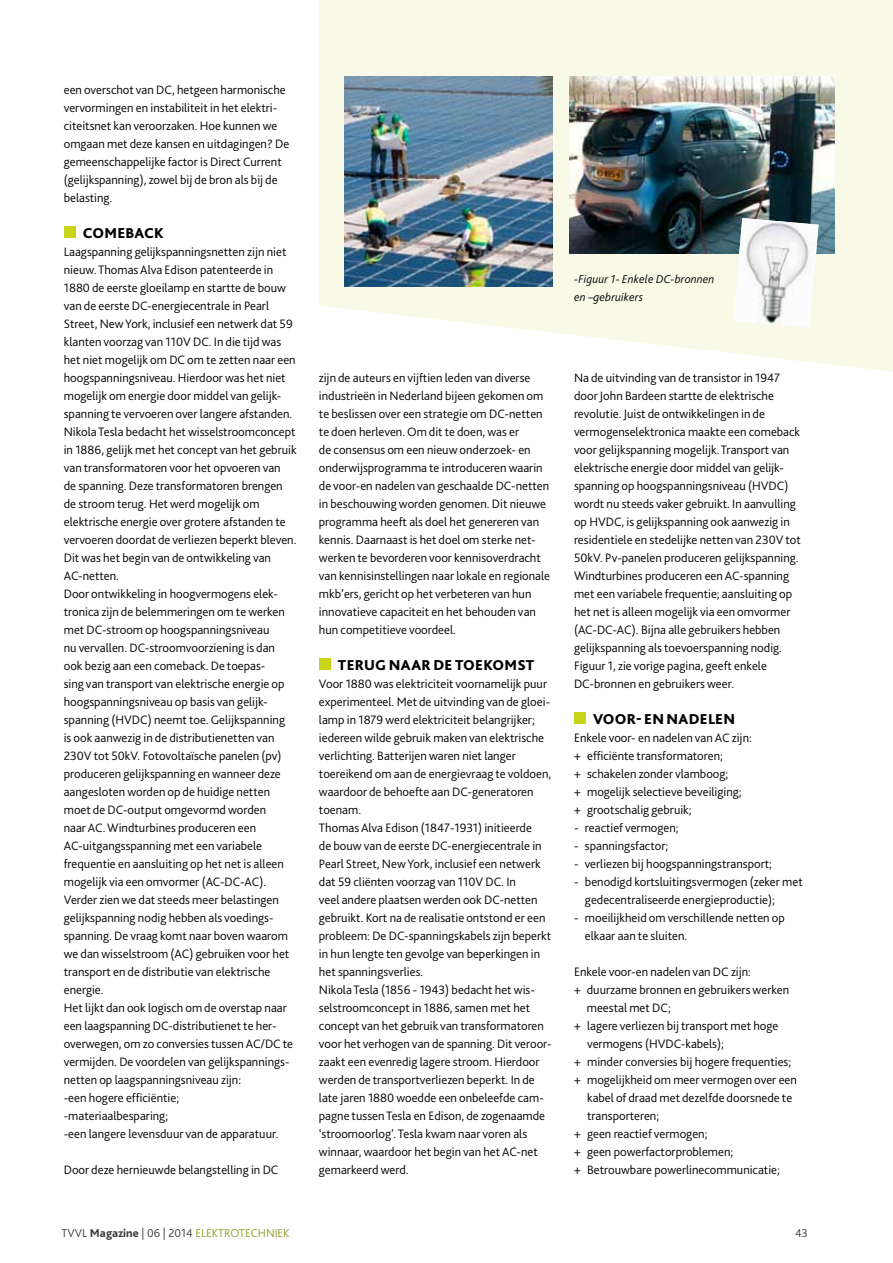
<style>
.page{position:relative;width:893px;height:1263px;background:#fff}
.page>*{position:absolute;margin:0;border:0;box-sizing:border-box;transform-origin:0 0}
.t1{font:800 15px "Bliss 2";letter-spacing:.015em;color:#000}
.t2{font:300 12.75px/18px "Bliss 2";color:#000}
.t3{font:italic 300 12px/18px "Bliss 2";letter-spacing:.01em;color:#000}
.t4{font:300 12px "Bliss 2";color:#919c26}
.t5{font:300 12px "Bliss 2";color:#3c3c3b}
.s1{color:#3c3c3b}
.s2{font-weight:800;color:#3c3c3b}
</style>
<div class="page">
<div style="left:64px;top:227px;width:11px;height:11px;background:#c8d419"></div>
<div style="left:319px;top:659px;width:11px;height:11px;background:#c8d419"></div>
<div style="left:574px;top:713px;width:11px;height:11px;background:#c8d419"></div>
<svg style="left:319px;top:0;width:574px;height:372px;fill:#f8f9e6"></svg>
<img style="left:570px;top:76px;width:264px;height:177px">
<img style="left:344px;top:76px;width:209px;height:210px">
<svg style="left:732px;top:218px;width:87px;height:119px"></svg>
<img style="left:733px;top:218px;width:86px;height:110px">
<p class="t2" style="left:64px;top:82px;width:227px">een overschot van DC, hetgeen harmonische vervormingen en instabiliteit in het elektri&shy;citeitsnet kan veroorzaken. Hoe kunnen we omgaan met deze kansen en uitdagingen? De gemeenschappelijke factor is Direct Current (gelijkspanning), zowel bij de bron als bij de belasting.</p>
<p class="t1" style="left:83px;top:228px;width:83px">COMEBACK</p>
<p class="t2" style="left:64px;top:244px;width:234px">Laagspanning gelijkspanningsnetten zijn niet nieuw. Thomas Alva Edison patenteerde in 1880 de eerste gloeilamp en startte de bouw van de eerste DC-energiecentrale in Pearl Street, New York, inclusief een netwerk dat 59 klanten voorzag van 110V DC. In die tijd was het niet mogelijk om DC om te zetten naar een hoogspanningsniveau. Hierdoor was het niet mogelijk om energie door middel van gelijk&shy;spanning te vervoeren over langere afstanden.<br>Nikola Tesla bedacht het wisselstroomconcept in 1886, gelijk met het concept van het gebruik van transformatoren voor het opvoeren van<br>de spanning. Deze transformatoren brengen de stroom terug. Het werd mogelijk om elektrische energie over grotere afstanden te vervoeren doordat de verliezen beperkt bleven.<br>Dit was het begin van de ontwikkeling van AC-netten.<br>Door ontwikkeling in hoogvermogens elek&shy;tronica zijn de belemmeringen om te werken met DC-stroom op hoogspanningsniveau<br>nu vervallen. DC-stroomvoorziening is dan ook bezig aan een comeback. De toepas-<br>sing van transport van elektrische energie op hoogspanningsniveau op basis van gelijk&shy;spanning (HVDC) neemt toe. Gelijkspanning<br>is ook aanwezig in de distributienetten van 230V tot 50kV. Fotovoltaïsche panelen (pv) produceren gelijkspanning en wanneer deze aangesloten worden op de huidige netten moet de DC-output omgevormd worden<br>naar AC. Windturbines produceren een AC-uitgangsspanning met een variabele frequentie en aansluiting op het net is alleen mogelijk via een omvormer (AC-DC-AC).<br>Verder zien we dat steeds meer belastingen gelijkspanning nodig hebben als voedings&shy;spanning. De vraag komt naar boven waarom we dan wisselstroom (AC) gebruiken voor het transport en de distributie van elektrische energie.<br>Het lijkt dan ook logisch om de overstap naar een laagspanning DC-distributienet te her&shy;overwegen, om zo conversies tussen AC/DC te vermijden. De voordelen van gelijkspannings&shy;netten op laagspanningsniveau zijn:<br>-een hogere efficiëntie;<br>-materiaalbesparing;<br>-een langere levensduur van de apparatuur.</p>
<p class="t2" style="left:64px;top:1162px;width:216px">Door deze hernieuwde belangstelling in DC</p>
<p class="t2" style="left:319px;top:370px;width:233px">zijn de auteurs en vijftien leden van diverse industrieën in Nederland bijeen gekomen om te beslissen over een strategie om DC-netten te doen herleven. Om dit te doen, was er<br>de consensus om een nieuw onderzoek- en onderwijsprogramma te introduceren waarin de voor-en nadelen van geschaalde DC-netten in beschouwing worden genomen. Dit nieuwe programma heeft als doel het genereren van kennis. Daarnaast is het doel om sterke net&shy;werken te bevorderen voor kennisoverdracht van kennisinstellingen naar lokale en regionale mkb’ers, gericht op het verbeteren van hun innovatieve capaciteit en het behouden van hun competitieve voordeel.</p>
<p class="t1" style="left:338px;top:660px;width:198px">TERUG NAAR DE TOEKOMST</p>
<p class="t2" style="left:319px;top:676px;width:234px">Voor 1880 was elektriciteit voornamelijk puur experimenteel. Met de uitvinding van de gloei&shy;lamp in 1879 werd elektriciteit belangrijker; iedereen wilde gebruik maken van elektrische verlichting. Batterijen waren niet langer toereikend om aan de energievraag te voldoen, waardoor de behoefte aan DC-generatoren toenam.<br>Thomas Alva Edison (1847-1931) initieerde<br>de bouw van de eerste DC-energiecentrale in Pearl Street, New York, inclusief een netwerk dat 59 cliënten voorzag van 110V DC. In<br>veel andere plaatsen werden ook DC-netten gebruikt. Kort na de realisatie ontstond er een probleem: De DC-spanningskabels zijn beperkt in hun lengte ten gevolge van beperkingen in het spanningsverlies.<br>Nikola Tesla (1856 - 1943) bedacht het wis&shy;selstroomconcept in 1886, samen met het concept van het gebruik van transformatoren voor het verhogen van de spanning. Dit veroor&shy;zaakt een evenredig lagere stroom. Hierdoor werden de transportverliezen beperkt. In de late jaren 1880 woedde een onbeleefde cam&shy;pagne tussen Tesla en Edison, de zogenaamde ‘stroomoorlog’. Tesla kwam naar voren als winnaar, waardoor het begin van het AC-net gemarkeerd werd.</p>
<p class="t3" style="left:574px;top:271px;width:142px">-Figuur 1- Enkele DC-bronnen en –gebruikers</p>
<p class="t2" style="left:574px;top:370px;width:228px">Na de uitvinding van de transistor in 1947 door John Bardeen startte de elektrische revolutie. Juist de ontwikkelingen in de vermogenselektronica maakte een comeback voor gelijkspanning mogelijk. Transport van elektrische energie door middel van gelijk&shy;spanning op hoogspanningsniveau (HVDC) wordt nu steeds vaker gebruikt. In aanvulling op HVDC, is gelijkspanning ook aanwezig in residentiele en stedelijke netten van 230V tot 50kV. Pv-panelen produceren gelijkspanning.<br>Windturbines produceren een AC-spanning met een variabele frequentie; aansluiting op het net is alleen mogelijk via een omvormer (AC-DC-AC). Bijna alle gebruikers hebben gelijkspanning als toevoerspanning nodig.<br>Figuur 1, zie vorige pagina, geeft enkele DC-bronnen en gebruikers weer.</p>
<p class="t1" style="left:593px;top:714px;width:144px">VOOR- EN NADELEN</p>
<p class="t2" style="left:574px;top:730px;width:179px">Enkele voor- en nadelen van AC zijn: + efficiënte transformatoren;<br>+ schakelen zonder vlamboog;<br>+ mogelijk selectieve beveiliging;<br>+ grootschalig gebruik;</p>
<p class="t2" style="left:574px;top:820px;width:106px">- reactief vermogen;</p>
<p class="t2" style="left:574px;top:838px;width:96px">- spanningsfactor;</p>
<p class="t2" style="left:574px;top:856px;width:199px">- verliezen bij hoogspanningstransport;</p>
<p class="t2" style="left:585px;top:874px;width:219px;text-indent:-11px">- benodigd kortsluitingsvermogen (zeker met gedecentraliseerde energieproductie);</p>
<p class="t2" style="left:585px;top:910px;width:201px;text-indent:-11px">- moeilijkheid om verschillende netten op elkaar aan te sluiten.</p>
<p class="t2" style="left:574px;top:964px;width:178px">Enkele voor-en nadelen van DC zijn:</p>
<p class="t2" style="left:574px;top:982px;width:217px">+ duurzame bronnen en gebruikers werken</p>
<p class="t2" style="left:587px;top:1000px;width:85px">meestal met DC;</p>
<p class="t2" style="left:574px;top:1018px;width:206px">+ lagere verliezen bij transport met hoge</p>
<p class="t2" style="left:587px;top:1036px;width:138px">vermogens (HVDC-kabels);</p>
<p class="t2" style="left:574px;top:1054px;width:219px">+ minder conversies bij hogere frequenties;</p>
<p class="t2" style="left:574px;top:1072px;width:224px">+ mogelijkheid om meer vermogen over een</p>
<p class="t2" style="left:587px;top:1090px;width:207px">kabel of draad met dezelfde doorsnede te</p>
<p class="t2" style="left:587px;top:1108px;width:74px">transporteren;</p>
<p class="t2" style="left:574px;top:1126px;width:135px">+ geen reactief vermogen;</p>
<p class="t2" style="left:574px;top:1144px;width:161px">+ geen powerfactorproblemen;</p>
<p class="t2" style="left:574px;top:1162px;width:207px">+ Betrouwbare powerlinecommunicatie;</p>
<p class="t4" style="left:62px;top:1228px;width:230px"><span class="s1">TVVL</span> <span class="s2">Magazine</span> <span class="s1">| 06 | 2014</span> ELEKTROTECHNIEK</p>
<p class="t5" style="left:795px;top:1228px;width:14px">43</p>
</div>
